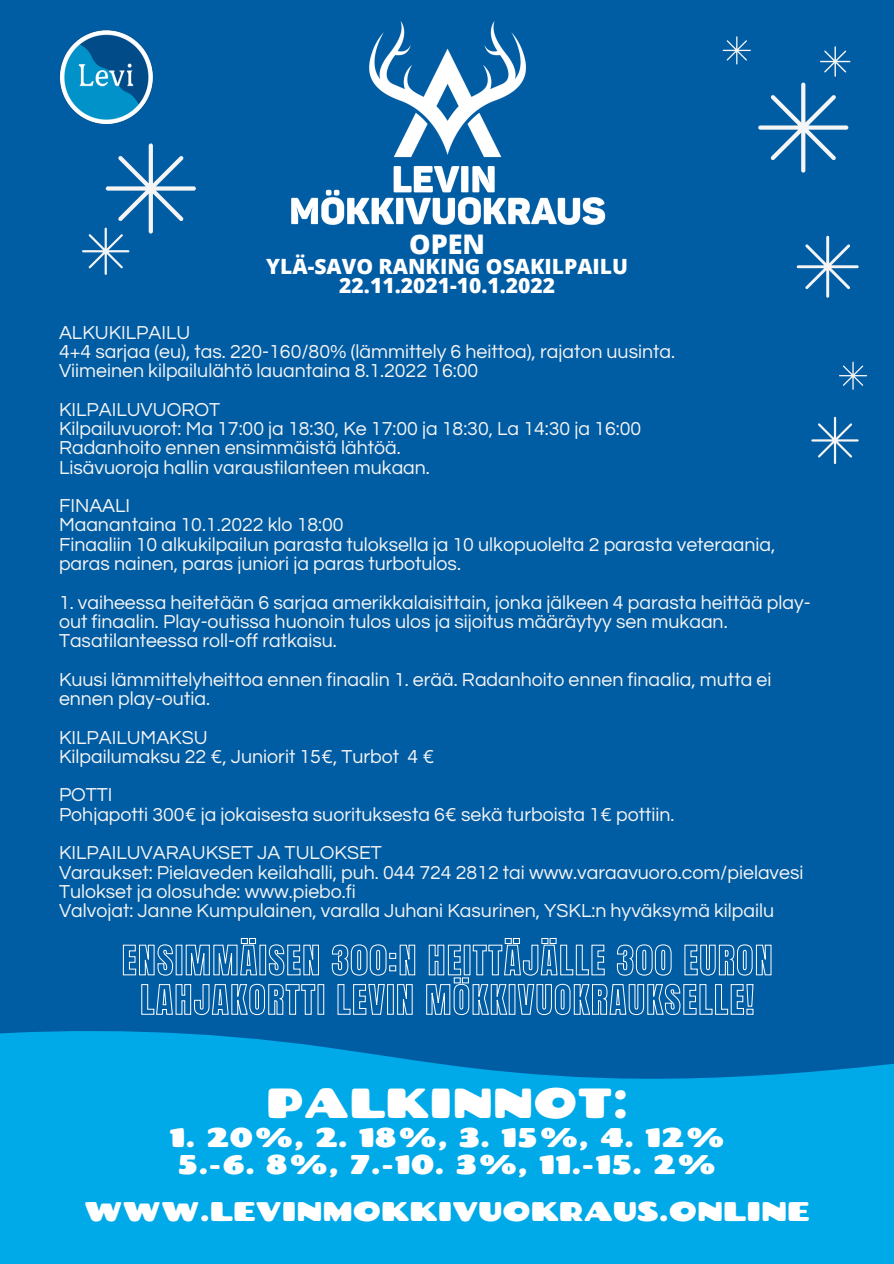
<style>
.page{position:relative;width:894px;height:1264px;background:#fff}
.page>*{position:absolute;margin:0;border:0;box-sizing:border-box;transform-origin:0 0}
.t1{font:42px "Chango";color:#fff}
.t2{font:27px "Chango";color:#fff}
.t3{font:800 27px "Open Sans";color:#fff}
.t4{font:800 21px "Open Sans";color:#fff}
.t5{font:19.5px/19.4px "Questrial";color:#f5f5f5}
</style>
<div class="page">
<div style="left:0;top:0;width:893px;height:1263px;background:#005ca3"></div>
<svg style="left:0;top:944px;width:893px;height:319px;fill:#00a9e8"></svg>
<svg style="left:796px;top:236px;width:62px;height:62px"></svg>
<svg style="left:811px;top:417px;width:47px;height:47px"></svg>
<svg style="left:839px;top:361px;width:27px;height:29px"></svg>
<svg style="left:722px;top:36px;width:28px;height:28px"></svg>
<svg style="left:758px;top:46px;width:92px;height:127px"></svg>
<img style="left:291px;top:21px;width:314px;height:204px">
<img style="left:59px;top:30px;width:93px;height:93px">
<svg style="left:82px;top:143px;width:114px;height:132px"></svg>
<svg style="left:122px;top:938px;width:649px;height:77px"></svg>
<p class="t3" style="left:409px;top:225px;width:77px">OPEN</p>
<p class="t4" style="left:266px;top:251px;width:363px">YLÄ-SAVO RANKING OSAKILPAILU</p>
<p class="t4" style="left:339px;top:271px;width:217px">22.11.2021-10.1.2022</p>
<p class="t5" style="left:59px;top:323px;width:133px">ALKUKILPAILU</p>
<p class="t5" style="left:59px;top:342px;width:617px">4+4 sarjaa (eu), tas. 220-160/80% (lämmittely 6 heittoa), rajaton uusinta.</p>
<p class="t5" style="left:59px;top:361px;width:420px">Viimeinen kilpailulähtö lauantaina 8.1.2022 16:00</p>
<p class="t5" style="left:59px;top:400px;width:162px">KILPAILUVUOROT</p>
<p class="t5" style="left:59px;top:419px;width:583px">Kilpailuvuorot: Ma 17:00 ja 18:30, Ke 17:00 ja 18:30, La 14:30 ja 16:00</p>
<p class="t5" style="left:59px;top:438px;width:343px">Radanhoito ennen ensimmäistä lähtöä.</p>
<p class="t5" style="left:59px;top:458px;width:372px">Lisävuoroja hallin varaustilanteen mukaan.</p>
<p class="t5" style="left:59px;top:496px;width:73px">FINAALI</p>
<p class="t5" style="left:59px;top:516px;width:286px">Maanantaina 10.1.2022 klo 18:00</p>
<p class="t5" style="left:59px;top:535px;width:717px">Finaaliin 10 alkukilpailun parasta tuloksella ja 10 ulkopuolelta 2 parasta veteraania, paras nainen, paras juniori ja paras turbotulos.</p>
<p class="t5" style="left:59px;top:593px;width:753px">1. vaiheessa heitetään 6 sarjaa amerikkalaisittain, jonka jälkeen 4 parasta heittää play&shy;out finaalin. Play-outissa huonoin tulos ulos ja sijoitus määräytyy sen mukaan.<br>Tasatilanteessa roll-off ratkaisu.</p>
<p class="t5" style="left:59px;top:670px;width:713px">Kuusi lämmittelyheittoa ennen finaalin 1. erää. Radanhoito ennen finaalia, mutta ei ennen play-outia.</p>
<p class="t5" style="left:59px;top:728px;width:150px">KILPAILUMAKSU</p>
<p class="t5" style="left:59px;top:747px;width:377px">Kilpailumaksu 22 €, Juniorit 15€, Turbot 4 €</p>
<p class="t5" style="left:59px;top:785px;width:55px">POTTI</p>
<p class="t5" style="left:59px;top:805px;width:616px">Pohjapotti 300€ ja jokaisesta suorituksesta 6€ sekä turboista 1€ pottiin.</p>
<p class="t5" style="left:59px;top:843px;width:324px">KILPAILUVARAUKSET JA TULOKSET</p>
<p class="t5" style="left:59px;top:863px;width:745px">Varaukset: Pielaveden keilahalli, puh. 044 724 2812 tai www.varaavuoro.com/pielavesi</p>
<p class="t5" style="left:59px;top:882px;width:298px">Tulokset ja olosuhde: www.piebo.fi</p>
<p class="t5" style="left:59px;top:901px;width:716px">Valvojat: Janne Kumpulainen, varalla Juhani Kasurinen, YSKL:n hyväksymä kilpailu</p>
<p class="t1" style="left:266px;top:1076px;width:363px">PALKINNOT:</p>
<p class="t2" style="left:169px;top:1120px;width:557px">1. 20%, 2. 18%, 3. 15%, 4. 12%</p>
<p class="t2" style="left:177px;top:1147px;width:540px">5.-6. 8%, 7.-10. 3%, 11.-15. 2%</p>
<p class="t2" style="left:84px;top:1193px;width:726px">WWW.LEVINMOKKIVUOKRAUS.ONLINE</p>
</div>
